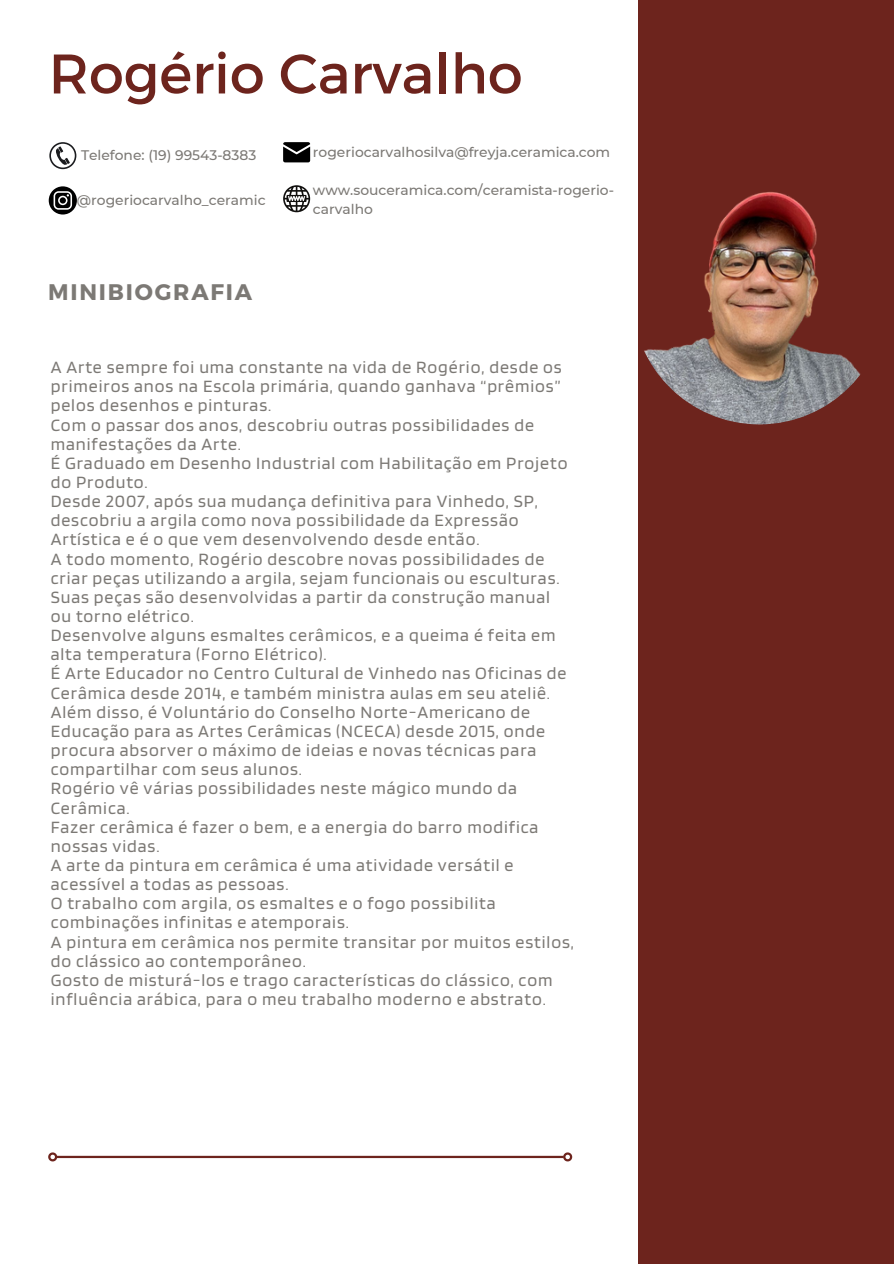
<style>
.page{position:relative;width:894px;height:1264px;background:#fff}
.page>*{position:absolute;margin:0;border:0;box-sizing:border-box;transform-origin:0 0}
.t1{font:55.65px "Montserrat";color:#6d241d}
.t2{font:700 22.5px "Montserrat";letter-spacing:.08em;color:#7c7975}
.t3{font:18px/19.2px "Blinker";letter-spacing:.05em;color:#7c7975}
.t4{font:500 13.8px/19.2px "Montserrat";color:#7c7975}
</style>
<div class="page">
<div style="left:637px;top:0;width:256px;height:1263px;background:#6d241d"></div>
<img style="left:632px;top:170px;width:254px;height:254px;border-radius:50%">
<hr style="left:57px;top:1155px;width:506px;height:3px;background:#6d241d">
<svg style="left:48px;top:1152px;width:11px;height:10px"></svg>
<svg style="left:561px;top:1152px;width:12px;height:10px"></svg>
<svg style="left:283px;top:185px;width:27px;height:27px"></svg>
<svg style="left:49px;top:142px;width:27px;height:27px"></svg>
<svg style="left:283px;top:142px;width:27px;height:20px"></svg>
<svg style="left:49px;top:186px;width:28px;height:28px"></svg>
<h1 class="t1" style="left:49px;top:37px;width:475px">Rogério Carvalho</h1>
<p class="t4" style="left:81px;top:145px;width:177px">Telefone: (19) 99543-8383</p>
<p class="t4" style="left:313px;top:142px;width:299px">rogeriocarvalhosilva@freyja.ceramica.com</p>
<p class="t4" style="left:77px;top:190px;width:190px">@rogeriocarvalho_ceramic</p>
<p class="t2" style="left:48px;top:278px;width:205px">MINIBIOGRAFIA</p>
<p class="t4" style="left:313px;top:181px;width:302px">www.souceramica.com/ceramista-rogerio&shy;carvalho</p>
<p class="t3" style="left:51px;top:357px;width:524px">A Arte sempre foi uma constante na vida de Rogério, desde os primeiros anos na Escola primária, quando ganhava “prêmios” pelos desenhos e pinturas.<br>Com o passar dos anos, descobriu outras possibilidades de manifestações da Arte.<br>É Graduado em Desenho Industrial com Habilitação em Projeto do Produto.<br>Desde 2007, após sua mudança definitiva para Vinhedo, SP, descobriu a argila como nova possibilidade da Expressão Artística e é o que vem desenvolvendo desde então.<br>A todo momento, Rogério descobre novas possibilidades de criar peças utilizando a argila, sejam funcionais ou esculturas.<br>Suas peças são desenvolvidas a partir da construção manual ou torno elétrico.<br>Desenvolve alguns esmaltes cerâmicos, e a queima é feita em alta temperatura (Forno Elétrico).<br>É Arte Educador no Centro Cultural de Vinhedo nas Oficinas de Cerâmica desde 2014, e também ministra aulas em seu ateliê.<br>Além disso, é Voluntário do Conselho Norte-Americano de Educação para as Artes Cerâmicas (NCECA) desde 2015, onde procura absorver o máximo de ideias e novas técnicas para compartilhar com seus alunos.<br>Rogério vê várias possibilidades neste mágico mundo da Cerâmica.<br>Fazer cerâmica é fazer o bem, e a energia do barro modifica nossas vidas.<br>A arte da pintura em cerâmica é uma atividade versátil e acessível a todas as pessoas.<br>O trabalho com argila, os esmaltes e o fogo possibilita combinações infinitas e atemporais.<br>A pintura em cerâmica nos permite transitar por muitos estilos, do clássico ao contemporâneo.<br>Gosto de misturá-los e trago características do clássico, com influência arábica, para o meu trabalho moderno e abstrato.</p>
</div>
